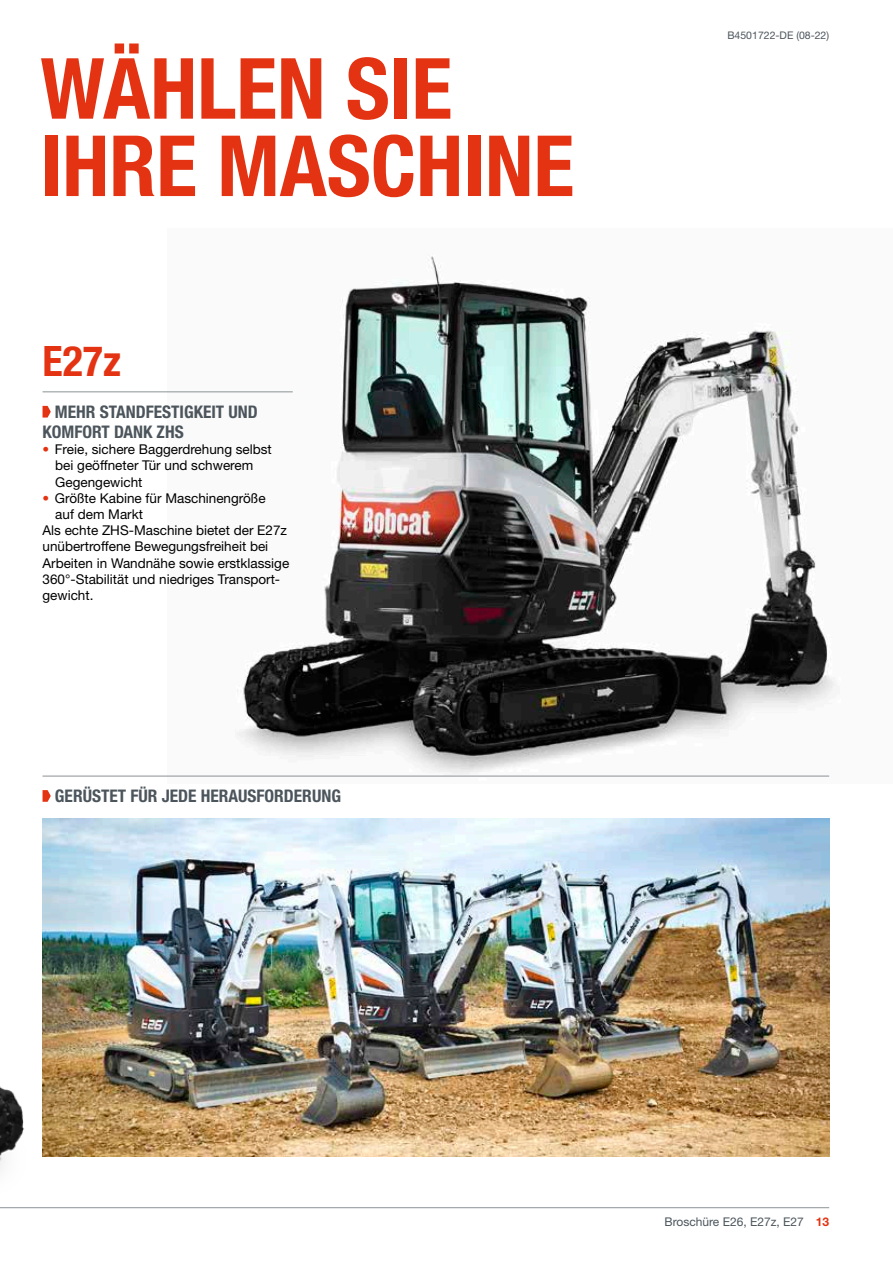
<style>
.page{position:relative;width:893px;height:1263px;background:#fff}
.page>*{position:absolute;margin:0;border:0;box-sizing:border-box;transform-origin:0 0}
.t1{font:700 condensed 84.6px/77.4px "Helvetica Neue LT Pro";color:#e43312}
.t2{font:700 condensed 42px "Helvetica Neue LT Pro";color:#e43312}
.t3{font:700 condensed 17.4px/20.4px "Helvetica Neue LT Pro";color:#4c555c}
.t4{font:13.5px/16.2px "Helvetica Neue LT Pro";color:#000}
.t5{font:12px "Helvetica Neue LT Pro";color:#4c555c}
.t6{font:10.5px "Helvetica Neue LT Pro";color:#4c555c}
.s1{font-weight:700;color:#e43312}
</style>
<div class="page">
<img style="left:167px;top:256px;width:669px;height:521px">
<img style="left:0;top:775px;width:97px;height:395px">
<img style="left:43px;top:819px;width:786px;height:337px">
<hr style="left:0;top:1207px;width:829px;height:1px;background:#8b9296">
<hr style="left:43px;top:776px;width:786px;height:1px;background:#8b9296">
<svg style="left:43px;top:790px;width:8px;height:12px"></svg>
<hr style="left:43px;top:392px;width:250px;height:1px;background:#8b9296">
<svg style="left:43px;top:406px;width:8px;height:12px"></svg>
<h1 class="t1" style="left:40px;top:50px;width:535px">WÄHLEN SIE<br>IHRE MASCHINE</h1>
<h2 class="t2" style="left:43px;top:335px;width:80px">E27z</h2>
<p class="t3" style="left:43px;top:401px;width:217px;text-indent:12px">MEHR STANDFESTIGKEIT UND<br>KOMFORT DANK ZHS</p>
<p class="t4" style="left:55px;top:441px;width:218px;text-indent:-13px"><span class="s1">•</span> Freie, sichere Baggerdrehung selbst bei geöffneter Tür und schwerem<br>Gegengewicht</p>
<p class="t4" style="left:43px;top:489px;width:225px"><span class="s1">•</span> Größte Kabine für Maschinengröße</p>
<p class="t4" style="left:55px;top:506px;width:89px">auf dem Markt</p>
<p class="t4" style="left:42px;top:522px;width:246px">Als echte ZHS-Maschine bietet der E27z</p>
<p class="t4" style="left:42px;top:538px;width:227px">unübertroffene Bewegungsfreiheit bei</p>
<p class="t4" style="left:42px;top:554px;width:248px">Arbeiten in Wandnähe sowie erstklassige</p>
<p class="t4" style="left:42px;top:570px;width:239px">360°-Stabilität und niedriges Transport-</p>
<p class="t4" style="left:42px;top:587px;width:52px">gewicht.</p>
<p class="t3" style="left:55px;top:785px;width:288px">GERÜSTET FÜR JEDE HERAUSFORDERUNG</p>
<p class="t6" style="left:727px;top:29px;width:103px">B4501722-DE (08-22)</p>
<p class="t5" style="left:664px;top:1214px;width:166px">Broschüre E26, E27z, E27 <span class="s1">13</span></p>
</div>
